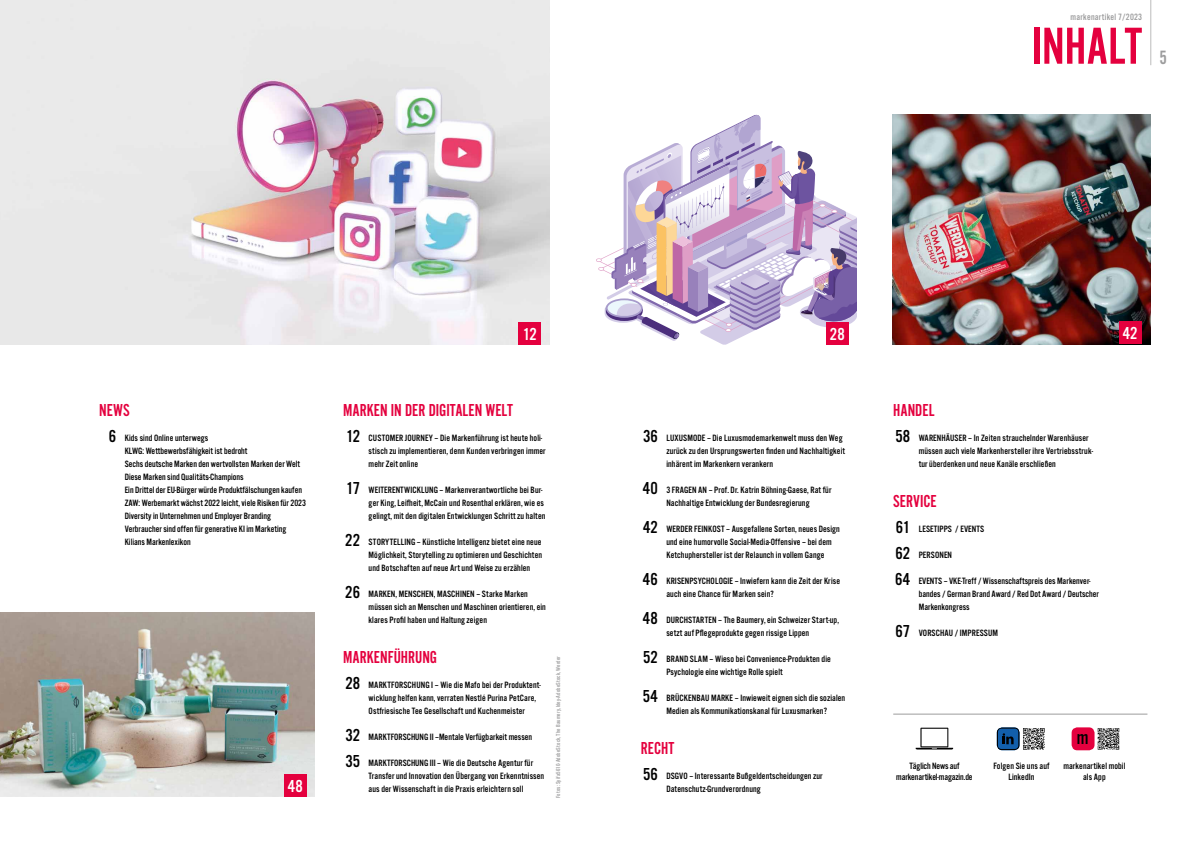
<style>
.page{position:relative;width:1191px;height:842px;background:#fff}
.page>*{position:absolute;margin:0;border:0;box-sizing:border-box;transform-origin:0 0}
.t1{font:54px "Alternate Got No 2 D";color:#e4003e}
.t2{font:20px "Alternate Got No 2 D";color:#9c9c9d}
.t3{font:19.9px "Alternate Got No 3 D";color:#000}
.t4{font:18px "Alternate Got No 2 D";color:#e4003e}
.t5{font:18px "Alternate Got No 3 D";letter-spacing:-.005em;color:#fff}
.t6{font:9.5px/13px "Alternate Got No 3 D";letter-spacing:.01em;color:#000}
.t7{font:9.5px/10.5px "Alternate Got No 3 D";letter-spacing:-.01em;color:#000;text-align:center}
.t8{font:9.5px "Alternate Got No 3 D";letter-spacing:.025em;color:#9c9c9d}
.t9{font:6px "Alternate Got No 3 D";letter-spacing:.025em;color:#9c9c9d}
.s1{font-size:18px}
</style>
<div class="page">
<hr style="left:1150px;top:0;width:1px;height:65px;background:#bbbcbc">
<img style="left:0;top:612px;width:315px;height:185px">
<img style="left:0;top:0;width:549px;height:345px">
<div style="left:518px;top:322px;width:23px;height:23px;background:#e4003e"></div>
<div style="left:284px;top:774px;width:23px;height:23px;background:#e4003e"></div>
<svg style="left:596px;top:114px;width:260px;height:231px"></svg>
<img style="left:893px;top:114px;width:257px;height:230px">
<div style="left:826px;top:322px;width:22px;height:23px;background:#e4003e"></div>
<div style="left:1118px;top:322px;width:23px;height:22px;background:#e4003e"></div>
<hr style="left:893px;top:714px;width:254px;height:1px;background:#9c9c9d">
<div style="left:1071px;top:727px;width:23px;height:23px;background:#e4003e;border-radius:6px"></div>
<svg style="left:915px;top:728px;width:38px;height:21px"></svg>
<svg style="left:1044px;top:728px;width:1px;height:20px"></svg>
<svg style="left:996px;top:727px;width:48px;height:23px"></svg>
<svg style="left:1097px;top:728px;width:22px;height:22px"></svg>
<p class="t8" style="left:1070px;top:12px;width:73px">markenartikel 7/2023</p>
<h1 class="t1" style="left:1031px;top:18px;width:112px">INHALT</h1>
<h2 class="t2" style="left:1159px;top:47px;width:9px">5</h2>
<h3 class="t4" style="left:99px;top:400px;width:32px">NEWS</h3>
<p class="t6" style="left:125px;top:431px;width:183px;text-indent:-16px"><span class="s1">6</span> Kids sind Online unterwegs<br>KLWG: Wettbewerbsfähigkeit ist bedroht<br>Sechs deutsche Marken den wertvollsten Marken der Welt Diese Marken sind Qualitäts-Champions<br>Ein Drittel der EU-Bürger würde Produktfälschungen kaufen ZAW: Werbemarkt wächst 2022 leicht, viele Risiken für 2023<br>Diversity in Unternehmen und Employer Branding Verbraucher sind offen für generative KI im Marketing Kilians Markenlexikon</p>
<h3 class="t5" style="left:288px;top:776px;width:17px">48</h3>
<h3 class="t5" style="left:523px;top:325px;width:15px">12</h3>
<h3 class="t4" style="left:343px;top:400px;width:165px">MARKEN IN DER DIGITALEN WELT</h3>
<p class="t6" style="left:369px;top:431px;width:178px;text-indent:-22px"><span class="s1">12</span> CUSTOMER JOURNEY – Die Markenführung ist heute holi&shy;stisch zu implementieren, denn Kunden verbringen immer mehr Zeit online</p>
<p class="t6" style="left:369px;top:483px;width:178px;text-indent:-22px"><span class="s1">17</span> WEITERENTWICKLUNG – Markenverantwortliche bei Bur&shy;ger King, Leifheit, McCain und Rosenthal erklären, wie es gelingt, mit den digitalen Entwicklungen Schritt zu halten</p>
<p class="t6" style="left:369px;top:535px;width:175px;text-align:justify;text-indent:-23px"><span class="s1">22</span> STORYTELLING – Künstliche Intelligenz bietet eine neue Möglichkeit, Storytelling zu optimieren und Geschichten und Botschaften auf neue Art und Weise zu erzählen</p>
<p class="t6" style="left:369px;top:587px;width:179px;text-indent:-23px"><span class="s1">26</span> MARKEN, MENSCHEN, MASCHINEN – Starke Marken müssen sich an Menschen und Maschinen orientieren, ein klares Profil haben und Haltung zeigen</p>
<h3 class="t4" style="left:343px;top:647px;width:96px">MARKENFÜHRUNG</h3>
<p class="t6" style="left:369px;top:678px;width:174px;text-indent:-23px"><span class="s1">28</span> MARKTFORSCHUNG I – Wie die Mafo bei der Produktent&shy;wicklung helfen kann, verraten Nestlé Purina PetCare,<br>Ostfriesische Tee Gesellschaft und Kuchenmeister</p>
<p class="t6" style="left:345px;top:730px;width:188px"><span class="s1">32</span> MARKTFORSCHUNG II –Mentale Verfügbarkeit messen</p>
<p class="t6" style="left:369px;top:756px;width:177px;text-indent:-23px"><span class="s1">35</span> MARKTFORSCHUNG III – Wie die Deutsche Agentur für<br>Transfer und Innovation den Übergang von Erkenntnissen aus der Wissenschaft in die Praxis erleichtern soll</p>
<p class="t9" style="left:555px;top:798px;width:144px;rotate:-90deg">Fotos: Syifa5610-AdobeStock, The Baumery, Idey-AdobeStock, Werder</p>
<h3 class="t5" style="left:830px;top:325px;width:16px">28</h3>
<h3 class="t5" style="left:1122px;top:324px;width:16px">42</h3>
<p class="t6" style="left:666px;top:431px;width:180px;text-indent:-23px"><span class="s1">36</span> LUXUSMODE – Die Luxusmodemarkenwelt muss den Weg zurück zu den Ursprungswerten finden und Nachhaltigkeit inhärent im Markenkern verankern</p>
<p class="t6" style="left:643px;top:483px;width:190px;text-align:center"><span class="s1">40</span> 3 FRAGEN AN – Prof. Dr. Katrin Böhning-Gaese, Rat für<br>Nachhaltige Entwicklung der Bundesregierung</p>
<p class="t6" style="left:666px;top:522px;width:175px;text-indent:-23px"><span class="s1">42</span> WERDER FEINKOST – Ausgefallene Sorten, neues Design und eine humorvolle Social-Media-Offensive – bei dem<br>Ketchuphersteller ist der Relaunch in vollem Gange</p>
<p class="t6" style="left:666px;top:574px;width:175px;text-indent:-23px"><span class="s1">46</span> KRISENPSYCHOLOGIE – Inwiefern kann die Zeit der Krise auch eine Chance für Marken sein?</p>
<p class="t6" style="left:666px;top:613px;width:174px;text-indent:-24px"><span class="s1">48</span> DURCHSTARTEN – The Baumery, ein Schweizer Start-up, setzt auf Pflegeprodukte gegen rissige Lippen</p>
<p class="t6" style="left:666px;top:652px;width:166px;text-indent:-23px"><span class="s1">52</span> BRAND SLAM – Wieso bei Convenience-Produkten die<br>Psychologie eine wichtige Rolle spielt</p>
<p class="t6" style="left:643px;top:691px;width:204px;text-align:center"><span class="s1">54</span> BRÜCKENBAU MARKE – Inwieweit eignen sich die sozialen<br>Medien als Kommunikationskanal für Luxusmarken?</p>
<h3 class="t4" style="left:641px;top:738px;width:28px">RECHT</h3>
<p class="t6" style="left:666px;top:769px;width:158px;text-indent:-23px"><span class="s1">56</span> DSGVO – Interessante Bußgeldentscheidungen zur<br>Datenschutz-Grundverordnung</p>
<h3 class="t4" style="left:893px;top:400px;width:43px">HANDEL</h3>
<p class="t6" style="left:918px;top:431px;width:176px;text-indent:-23px"><span class="s1">58</span> WARENHÄUSER – In Zeiten strauchelnder Warenhäuser müssen auch viele Markenhersteller ihre Vertriebsstruk&shy;tur überdenken und neue Kanäle erschließen</p>
<h3 class="t4" style="left:893px;top:491px;width:45px">SERVICE</h3>
<p class="t6" style="left:896px;top:522px;width:32px"><span class="s1">61</span> Lesetipps</p>
<p class="t6" style="left:955px;top:522px;width:31px">/ EVENTS</p>
<p class="t6" style="left:895px;top:548px;width:37px"><span class="s1">62</span> PErsonen</p>
<p class="t6" style="left:918px;top:574px;width:182px;text-indent:-24px"><span class="s1">64</span> EVENTS – VKE-Treff / Wissenschaftspreis des Markenver&shy;bandes / German Brand Award / Red Dot Award / Deutscher<br>Markenkongress</p>
<p class="t6" style="left:895px;top:626px;width:104px"><span class="s1">67</span> VORSCHAU / IMPRESSUM</p>
<h3 class="t3" style="left:1076px;top:727px;width:13px">m</h3>
<p class="t7" style="left:896px;top:761px;width:78px">Täglich News auf markenartikel-magazin.de</p>
<p class="t6" style="left:993px;top:761px;width:57px;line-height:10.5px;text-align:center">Folgen Sie uns auf<br>LinkedIn</p>
<p class="t6" style="left:1063px;top:761px;width:64px;line-height:10.5px;text-align:center">markenartikel mobil als App</p>
</div>
